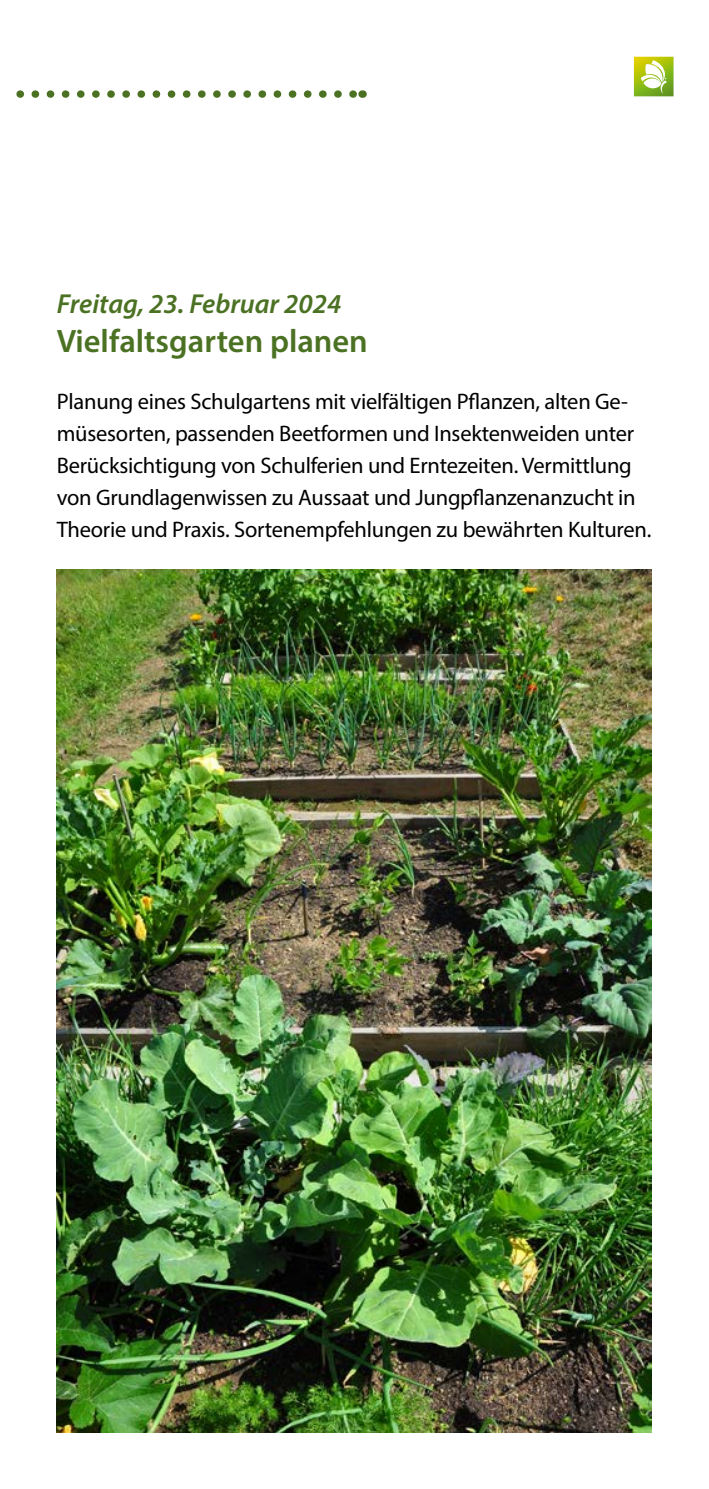
<style>
.page{position:relative;width:709px;height:1489px;background:#fff}
.page>*{position:absolute;margin:0;border:0;box-sizing:border-box;transform-origin:0 0}
.t1{font:600 32.5px "Myriad Pro";color:#4b7122}
.t2{font:italic 600 27.5px "Myriad Pro";color:#4b7122}
.t3{font:22.5px/32px "Myriad Pro";letter-spacing:-.01em;color:#000}
</style>
<div class="page">
<img style="left:57px;top:569px;width:594px;height:862px">
<svg style="left:16px;top:90px;width:338px;height:8px"></svg>
<svg style="left:634px;top:57px;width:39px;height:39px"></svg>
<p class="t2" style="left:57px;top:287px;width:286px">Freitag, 23. Februar 2024</p>
<h1 class="t1" style="left:57px;top:321px;width:313px">Vielfaltsgarten planen</h1>
<p class="t3" style="left:57px;top:385px;width:596px">Planung eines Schulgartens mit vielfältigen Pflanzen, alten Ge&shy;müsesorten, passenden Beetformen und Insektenweiden unter Berücksichtigung von Schulferien und Erntezeiten. Vermittlung von Grundlagenwissen zu Aussaat und Jungpflanzenanzucht in Theorie und Praxis. Sortenempfehlungen zu bewährten Kulturen.</p>
</div>
